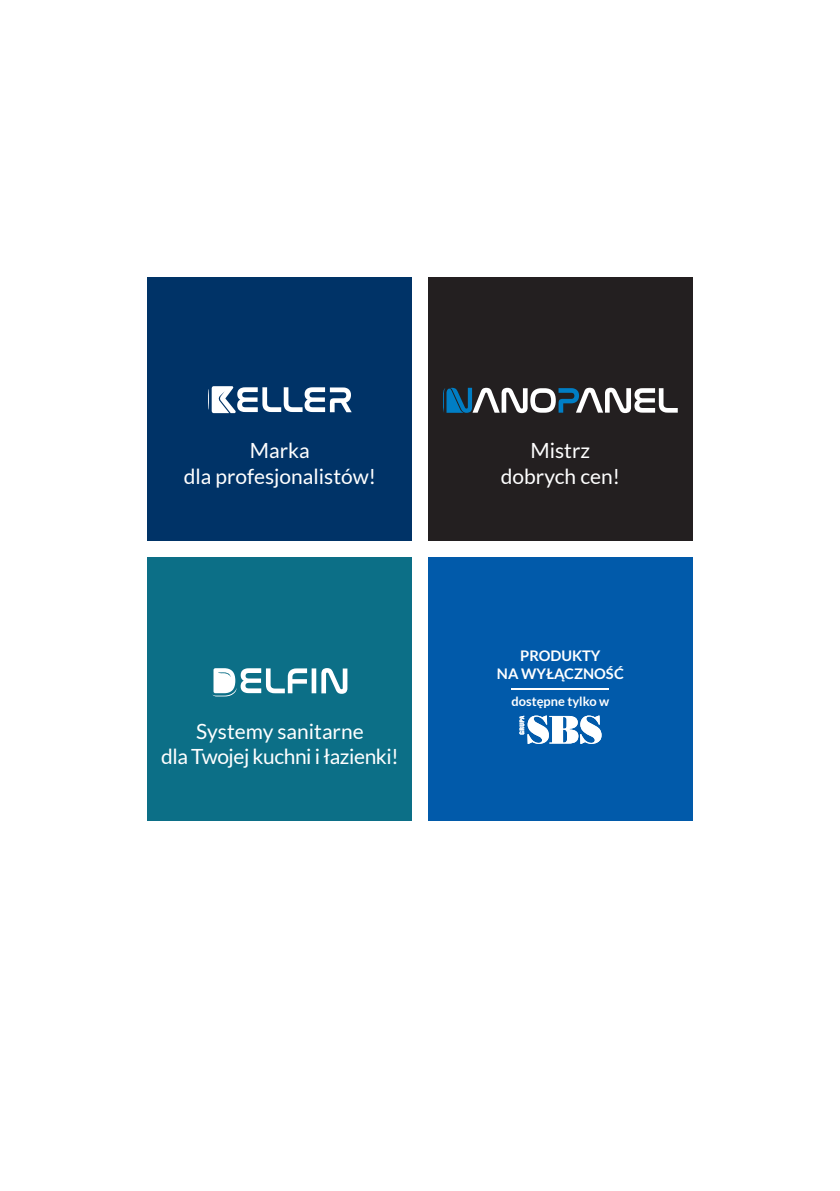
<style>
.page{position:relative;width:840px;height:1191px;background:#fff}
.page>*{position:absolute;margin:0;border:0;box-sizing:border-box;transform-origin:0 0}
.t1{font:21px/25.2px "Lato";color:#fff;text-align:center}
.t2{font:21px/25.2px "Lato";letter-spacing:-.02em;color:#fff;text-align:center}
.t3{font:700 14.6px/17.6px "Lato";color:#fff;text-align:center}
.t4{font:700 12.8px "Lato";color:#fff}
</style>
<div class="page">
<div style="left:428px;top:557px;width:264px;height:263px;background:#015aaa"></div>
<svg style="left:519px;top:715px;width:82px;height:29px"></svg>
<div style="left:148px;top:277px;width:263px;height:263px;background:#003367"></div>
<div style="left:428px;top:277px;width:264px;height:263px;background:#231f20"></div>
<div style="left:148px;top:557px;width:263px;height:263px;background:#0c6f87"></div>
<svg style="left:208px;top:386px;width:143px;height:27px"></svg>
<svg style="left:443px;top:388px;width:234px;height:25px"></svg>
<svg style="left:212px;top:668px;width:135px;height:28px"></svg>
<hr style="left:511px;top:688px;width:97px;height:1px;background:#fff">
<p class="t1" style="left:184px;top:438px;width:194px">Marka<br>dla profesjonalistów!</p>
<p class="t1" style="left:500px;top:438px;width:120px">Mistrz dobrych cen!</p>
<p class="t2" style="left:161px;top:718px;width:239px">Systemy sanitarne<br>dla Twojej kuchni i łazienki!</p>
<p class="t3" style="left:496px;top:647px;width:128px">PRODUKTY<br>NA WYŁĄCZNOŚĆ</p>
<p class="t4" style="left:511px;top:693px;width:99px">dostępne tylko w</p>
</div>
